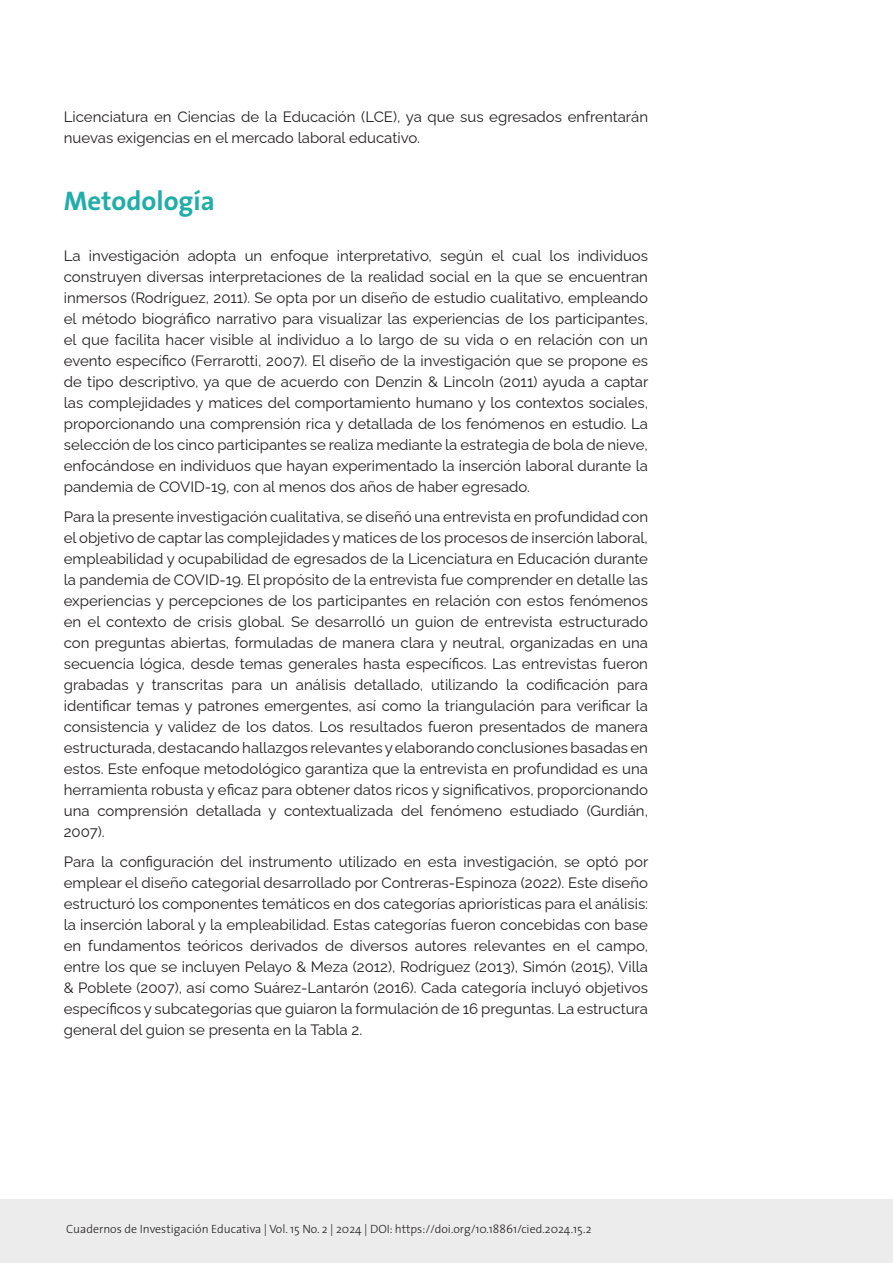
<style>
.page{position:relative;width:893px;height:1263px;background:#fff}
.page>*{position:absolute;margin:0;border:0;box-sizing:border-box;transform-origin:0 0}
.Subtítulo_1{font:700 27px "The Sans";color:#21ada8}
.t1{font:15px/21px "Raleway";color:#231f20;text-align:justify}
.t2{font:300 12px "The Sans";color:#231f20}
</style>
<div class="page">
<div style="left:0;top:1199px;width:893px;height:64px;background:#ececed"></div>
<p class="t1" style="left:64px;top:105px;width:586px">Licenciatura en Ciencias de la Educación (LCE), ya que sus egresados enfrentarán nuevas exigencias en el mercado laboral educativo.</p>
<p class="Subtítulo_1" style="left:64px;top:178px;width:153px">Metodología</p>
<p class="t1" style="left:64px;top:244px;width:586px">La investigación adopta un enfoque interpretativo, según el cual los individuos construyen diversas interpretaciones de la realidad social en la que se encuentran inmersos (Rodríguez, 2011). Se opta por un diseño de estudio cualitativo, empleando el método biográfico narrativo para visualizar las experiencias de los participantes, el que facilita hacer visible al individuo a lo largo de su vida o en relación con un evento específico (Ferrarotti, 2007). El diseño de la investigación que se propone es de tipo descriptivo, ya que de acuerdo con Denzin &amp; Lincoln (2011) ayuda a captar las complejidades y matices del comportamiento humano y los contextos sociales, proporcionando una comprensión rica y detallada de los fenómenos en estudio. La selección de los cinco participantes se realiza mediante la estrategia de bola de nieve, enfocándose en individuos que hayan experimentado la inserción laboral durante la pandemia de COVID-19, con al menos dos años de haber egresado.</p>
<p class="t1" style="left:64px;top:505px;width:586px">Para la presente investigación cualitativa, se diseñó una entrevista en profundidad con el objetivo de captar las complejidades y matices de los procesos de inserción laboral, empleabilidad y ocupabilidad de egresados de la Licenciatura en Educación durante la pandemia de COVID-19. El propósito de la entrevista fue comprender en detalle las experiencias y percepciones de los participantes en relación con estos fenómenos en el contexto de crisis global. Se desarrolló un guion de entrevista estructurado con preguntas abiertas, formuladas de manera clara y neutral, organizadas en una secuencia lógica, desde temas generales hasta específicos. Las entrevistas fueron grabadas y transcritas para un análisis detallado, utilizando la codificación para identificar temas y patrones emergentes, así como la triangulación para verificar la consistencia y validez de los datos. Los resultados fueron presentados de manera estructurada, destacando hallazgos relevantes y elaborando conclusiones basadas en estos. Este enfoque metodológico garantiza que la entrevista en profundidad es una herramienta robusta y eficaz para obtener datos ricos y significativos, proporcionando una comprensión detallada y contextualizada del fenómeno estudiado (Gurdián, 2007).</p>
<p class="t1" style="left:64px;top:850px;width:586px">Para la configuración del instrumento utilizado en esta investigación, se optó por emplear el diseño categorial desarrollado por Contreras-Espinoza (2022). Este diseño estructuró los componentes temáticos en dos categorías apriorísticas para el análisis: la inserción laboral y la empleabilidad. Estas categorías fueron concebidas con base en fundamentos teóricos derivados de diversos autores relevantes en el campo, entre los que se incluyen Pelayo &amp; Meza (2012), Rodríguez (2013), Simón (2015), Villa &amp; Poblete (2007), así como Suárez-Lantarón (2016). Cada categoría incluyó objetivos específicos y subcategorías que guiaron la formulación de 16 preguntas. La estructura general del guion se presenta en la Tabla 2.</p>
<p class="t2" style="left:66px;top:1218px;width:527px">Cuadernos de Investigación Educativa | Vol. 15 No. 2 | 2024 | DOI: https://doi.org/10.18861/cied.2024.15.2</p>
</div>
